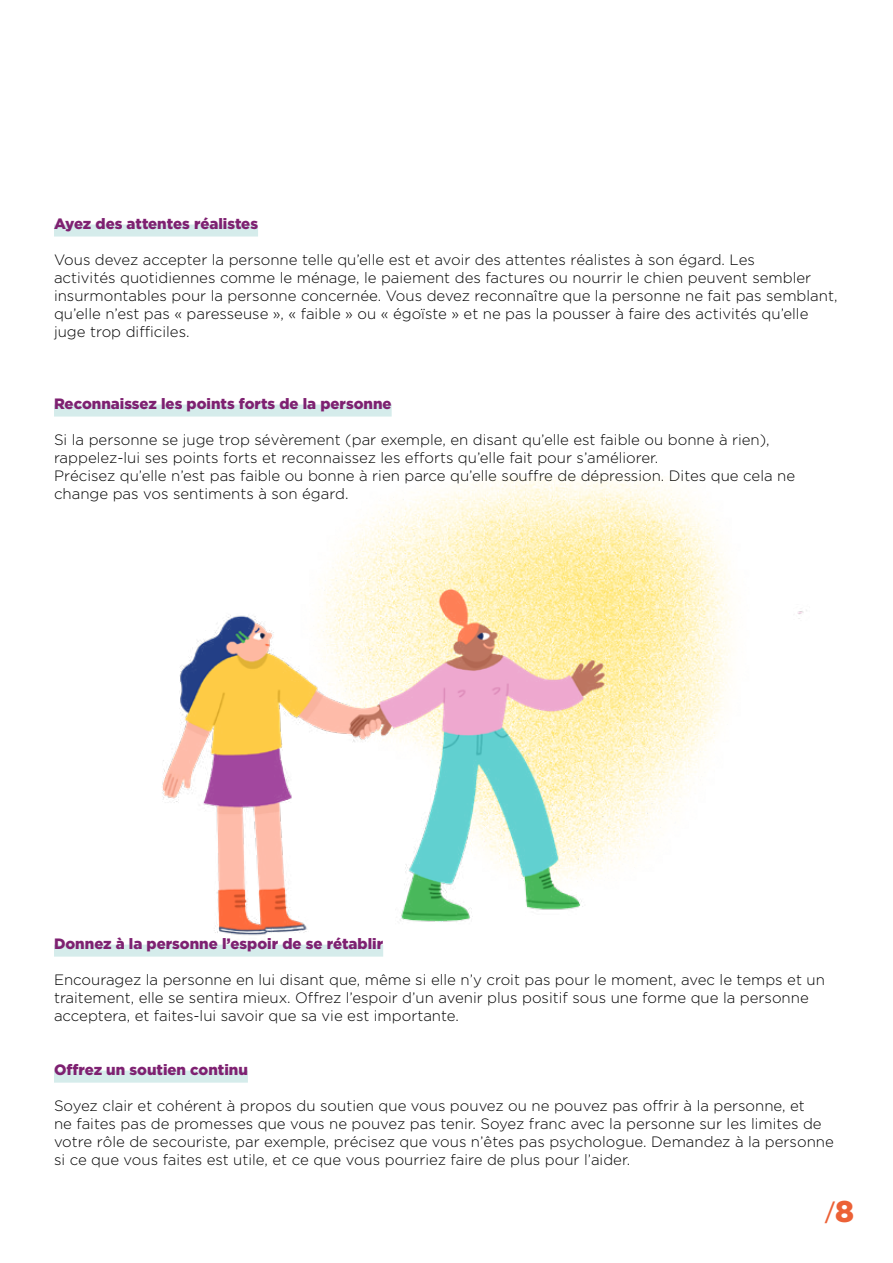
<style>
.page{position:relative;width:893px;height:1263px;background:#fff}
.page>*{position:absolute;margin:0;border:0;box-sizing:border-box;transform-origin:0 0}
.t1{font:30px "Myriad Pro";color:#ec6136}
.t2{font:300 15px/18px "Gotham";color:#000}
.t3{font:900 15px "Gotham";color:#7e2171}
.s1{font-family:"Gotham";font-weight:900}
</style>
<div class="page">
<div style="left:54px;top:225px;width:204px;height:12px;background:#d5eceb"></div>
<div style="left:54px;top:405px;width:338px;height:12px;background:#d5eceb"></div>
<div style="left:54px;top:945px;width:329px;height:12px;background:#d5eceb"></div>
<div style="left:54px;top:1071px;width:194px;height:12px;background:#d5eceb"></div>
<img style="left:162px;top:476px;width:645px;height:460px">
<p class="t3" style="left:54px;top:215px;width:206px">Ayez des attentes réalistes</p>
<p class="t2" style="left:54px;top:250px;width:785px">Vous devez accepter la personne telle qu’elle est et avoir des attentes réalistes à son égard. Les<br>activités quotidiennes comme le ménage, le paiement des factures ou nourrir le chien peuvent sembler insurmontables pour la personne concernée. Vous devez reconnaître que la personne ne fait pas semblant, qu’elle n’est pas « paresseuse », « faible » ou « égoïste » et ne pas la pousser à faire des activités qu’elle juge trop difficiles.</p>
<p class="t3" style="left:54px;top:395px;width:339px">Reconnaissez les points forts de la personne</p>
<p class="t2" style="left:54px;top:430px;width:743px">Si la personne se juge trop sévèrement (par exemple, en disant qu’elle est faible ou bonne à rien), rappelez-lui ses points forts et reconnaissez les efforts qu’elle fait pour s’améliorer.<br>Précisez qu’elle n’est pas faible ou bonne à rien parce qu’elle souffre de dépression. Dites que cela ne change pas vos sentiments à son égard.</p>
<p class="t3" style="left:54px;top:935px;width:331px">Donnez à la personne l’espoir de se rétablir</p>
<p class="t2" style="left:54px;top:970px;width:772px">Encouragez la personne en lui disant que, même si elle n’y croit pas pour le moment, avec le temps et un traitement, elle se sentira mieux. Offrez l’espoir d’un avenir plus positif sous une forme que la personne acceptera, et faites-lui savoir que sa vie est importante.</p>
<p class="t3" style="left:54px;top:1061px;width:195px">Offrez un soutien continu</p>
<p class="t2" style="left:54px;top:1096px;width:781px">Soyez clair et cohérent à propos du soutien que vous pouvez ou ne pouvez pas offrir à la personne, et<br>ne faites pas de promesses que vous ne pouvez pas tenir. Soyez franc avec la personne sur les limites de votre rôle de secouriste, par exemple, précisez que vous n’êtes pas psychologue. Demandez à la personne si ce que vous faites est utile, et ce que vous pourriez faire de plus pour l’aider.</p>
<h1 class="t1" style="left:825px;top:1193px;width:31px">/<span class="s1">8</span></h1>
</div>
